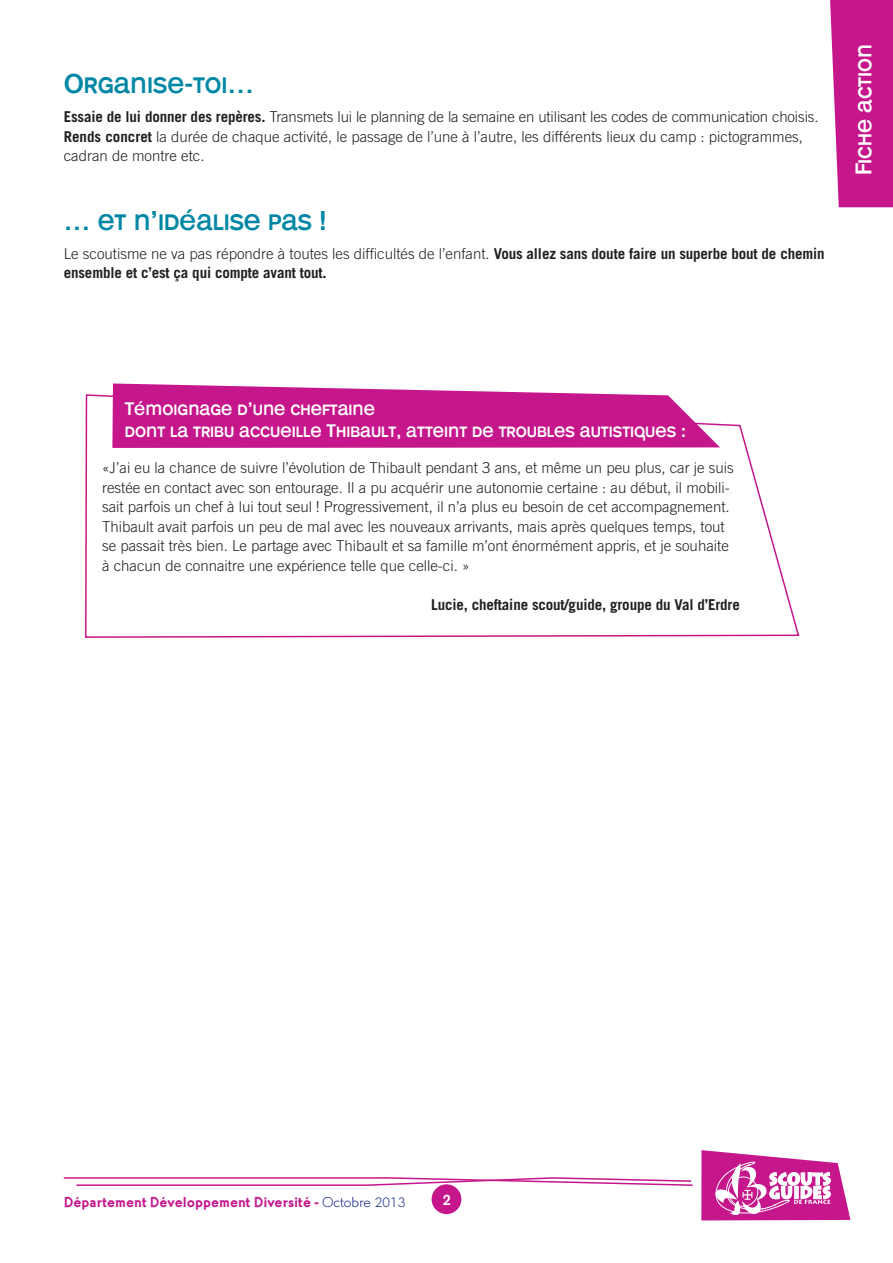
<style>
.page{position:relative;width:893px;height:1263px;background:#fff}
.page>*{position:absolute;margin:0;border:0;box-sizing:border-box;transform-origin:0 0}
.t1{font:27px "Mono Alphabet";color:#0087a5}
.t2{font:22.5px "Mono Alphabet";color:#fff}
.t3{font:18px/21.6px "Mono Alphabet";color:#fff}
.t4{font:300 15px/19.5px "Trade Gothic";color:#231f20}
.t5{font:700 15px/19.5px "Trade Gothic";letter-spacing:-.01em;color:#231f20}
.t6{font:700 15px "Martin Got URWTCE";color:#c5168c}
.t7{font:15px "Mono Alphabet";color:#fff}
.s1{font-weight:700}
.s2{font-weight:300}
.s3{font-weight:300;color:#263692}
</style>
<div class="page">
<svg style="left:701px;top:1150px;width:149px;height:70px"></svg>
<svg style="left:63px;top:1177px;width:630px;height:9px"></svg>
<svg style="left:85px;top:394px;width:715px;height:244px"></svg>
<svg style="left:112px;top:383px;width:608px;height:65px;background:#cd379c"></svg>
<svg style="left:830px;top:0;width:63px;height:207px;background:#ca2a95"></svg>
<div style="left:432px;top:1184px;width:29px;height:30px;background:#c5168c;border-radius:50%"></div>
<h1 class="t1" style="left:64px;top:68px;width:192px">Organise-toi…</h1>
<p class="t4" style="left:64px;top:107px;width:756px"><span class="s1">Essaie de lui donner des repères.</span> Transmets lui le planning de la semaine en utilisant les codes de communication choisis.<br><span class="s1">Rends concret</span> la durée de chaque activité, le passage de l’une à l’autre, les différents lieux du camp : pictogrammes, cadran de montre etc.</p>
<h1 class="t1" style="left:64px;top:205px;width:264px">… et n’idéalise pas !</h1>
<p class="t5" style="left:64px;top:243px;width:762px"><span class="s2">Le scoutisme ne va pas répondre à toutes les difficultés de l’enfant.</span> Vous allez sans doute faire un superbe bout de chemin ensemble et c’est ça qui compte avant tout.</p>
<h2 class="t2" style="left:850px;top:175px;width:133px;rotate:-90deg">Fiche action</h2>
<p class="t3" style="left:125px;top:398px;width:563px">Témoignage d’une cheftaine<br>dont la tribu accueille Thibault, atteint de troubles autistiques :</p>
<p class="t4" style="left:102px;top:458px;width:633px">«J’ai eu la chance de suivre l’évolution de Thibault pendant 3 ans, et même un peu plus, car je suis restée en contact avec son entourage. Il a pu acquérir une autonomie certaine : au début, il mobili&shy;sait parfois un chef à lui tout seul ! Progressivement, il n’a plus eu besoin de cet accompagnement.<br>Thibault avait parfois un peu de mal avec les nouveaux arrivants, mais après quelques temps, tout se passait très bien. Le partage avec Thibault et sa famille m’ont énormément appris, et je souhaite à chacun de connaitre une expérience telle que celle-ci. »</p>
<p class="t5" style="left:431px;top:594px;width:310px">Lucie, cheftaine scout/guide, groupe du Val d’Erdre</p>
<p class="t6" style="left:64px;top:1193px;width:343px">Département Développement Diversité - <span class="s3">Octobre 2013</span></p>
<p class="t7" style="left:443px;top:1191px;width:10px">2</p>
</div>
